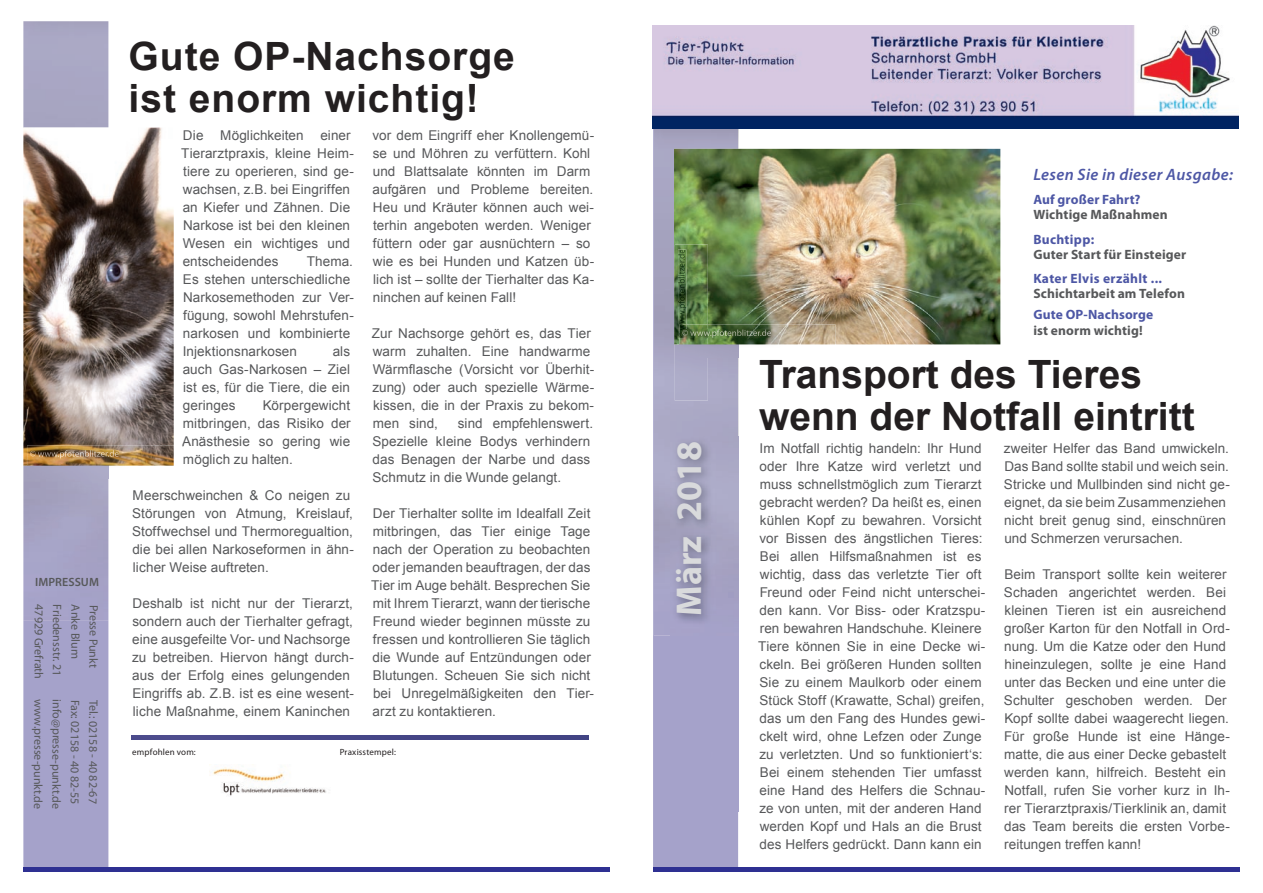
<style>
.page{position:relative;width:1263px;height:893px;background:#fff}
.page>*{position:absolute;margin:0;border:0;box-sizing:border-box;transform-origin:0 0}
.t1{font:700 39px/42px "Arial";color:#231f20}
.t2{font:700 39px/42px "Arial";letter-spacing:.025em;color:#231f20}
.t3{font:700 36px "Myriad Pro";color:#d9dadc}
.t4{font:italic 600 16.5px "Myriad Pro";letter-spacing:.025em;color:#4d57a5}
.t5{font:13.5px/18px "Arial";letter-spacing:.005em;color:#57585a}
.t6{font:700 13.5px "Myriad Pro";letter-spacing:.01em;color:#57585a}
.t7{font:700 13.5px "Myriad Pro";letter-spacing:.015em;color:#4d57a5}
.t8{font:12px "Myriad Pro";letter-spacing:-.005em;color:#57585a}
.t9{font:600 12px "Myriad Pro";letter-spacing:.005em;color:#57585a}
.t10{font:9px "Myriad Pro";letter-spacing:.02em;color:#231f20}
</style>
<div class="page">
<div style="left:23px;top:621px;width:85px;height:246px;background:#a5a2ca"></div>
<div style="left:23px;top:867px;width:587px;height:5px;background:#2e3092"></div>
<img style="left:23px;top:21px;width:85px;height:600px">
<hr style="left:132px;top:736px;width:457px;height:4px;background:#464788">
<img style="left:209px;top:767px;width:117px;height:29px">
<div style="left:653px;top:129px;width:85px;height:738px;background:#a5a2ca"></div>
<div style="left:653px;top:867px;width:586px;height:5px;background:#2e3092"></div>
<img style="left:654px;top:129px;width:84px;height:507px">
<img style="left:652px;top:25px;width:586px;height:104px">
<img style="left:674px;top:149px;width:326px;height:195px">
<img style="left:671px;top:437px;width:68px;height:375px">
<img style="left:23px;top:128px;width:151px;height:338px">
<img style="left:675px;top:245px;width:33px;height:156px">
<img style="left:678px;top:250px;width:8px;height:88px">
<img style="left:108px;top:466px;width:1px;height:12px">
<img style="left:27px;top:466px;width:81px;height:12px">
<img style="left:27px;top:445px;width:147px;height:21px">
<img style="left:30px;top:450px;width:89px;height:8px">
<img style="left:679px;top:324px;width:156px;height:33px">
<svg style="left:738px;top:344px;width:1px;height:13px"></svg>
<img style="left:679px;top:324px;width:7px;height:14px">
<img style="left:708px;top:329px;width:63px;height:9px">
<img style="left:686px;top:329px;width:22px;height:9px">
<svg style="left:682px;top:329px;width:4px;height:9px"></svg>
<p class="t9" style="left:35px;top:574px;width:65px">IMPRESSUM</p>
<p class="t8" style="left:46px;top:604px;width:76px;rotate:90deg">47929 Grefrath</p>
<p class="t8" style="left:65px;top:604px;width:73px;rotate:90deg">Friedensstr. 21</p>
<p class="t8" style="left:83px;top:604px;width:56px;rotate:90deg">Anke Blum</p>
<p class="t8" style="left:101px;top:604px;width:65px;rotate:90deg">Presse Punkt</p>
<p class="t8" style="left:46px;top:699px;width:111px;rotate:90deg">www.presse-punkt.de</p>
<p class="t8" style="left:64px;top:699px;width:111px;rotate:90deg">info@presse-punkt.de</p>
<p class="t8" style="left:82px;top:699px;width:106px;rotate:90deg">Fax: 02158 - 40 82-55</p>
<p class="t8" style="left:101px;top:700px;width:106px;rotate:90deg">Tel.: 02158 - 40 82-67</p>
<h1 class="t2" style="left:129px;top:36px;width:388px">Gute OP-Nachsorge ist enorm wichtig!</h1>
<p class="t5" style="left:181px;top:126px;width:174px">Die Möglichkeiten einer<br>Tierarztpraxis, kleine Heim&shy;tiere zu operieren, sind ge&shy;wachsen, z.B. bei Eingriffen an Kiefer und Zähnen. Die<br>Narkose ist bei den kleinen<br>Wesen ein wichtiges und entscheidendes</p>
<p class="t5" style="left:183px;top:252px;width:173px;text-indent:124px">Thema.<br>Es stehen unterschiedliche<br>Narkosemethoden zur Ver&shy;fügung, sowohl Mehrstufen&shy;narkosen und kombinierte<br>Injektionsnarkosen</p>
<p class="t5" style="left:183px;top:342px;width:169px;text-align:justify;text-indent:150px">als auch Gas-Narkosen – Ziel ist es, für die Tiere, die ein geringes</p>
<p class="t5" style="left:182px;top:396px;width:170px;text-align:justify;text-indent:81px">Körpergewicht mitbringen, das Risiko der Anästhesie so gering wie möglich zu halten.</p>
<p class="t5" style="left:132px;top:486px;width:223px">Meerschweinchen &amp; Co neigen zu<br>Störungen von Atmung, Kreislauf,<br>Stoffwechsel und Thermoregualtion, die bei allen Narkoseformen in ähn&shy;licher Weise auftreten.</p>
<p class="t5" style="left:132px;top:594px;width:223px">Deshalb ist nicht nur der Tierarzt, sondern auch der Tierhalter gefragt, eine ausgefeilte Vor- und Nachsorge zu betreiben. Hiervon hängt durch&shy;aus der Erfolg eines gelungenden Eingriffs ab. Z.B. ist es eine wesent&shy;liche Maßnahme, einem Kaninchen</p>
<p class="t5" style="left:372px;top:126px;width:223px">vor dem Eingriff eher Knollengemü&shy;se und Möhren zu verfüttern. Kohl und Blattsalate könnten im Darm aufgären und Probleme bereiten.<br>Heu und Kräuter können auch wei&shy;terhin angeboten werden. Weniger füttern oder gar ausnüchtern – so wie es bei Hunden und Katzen üb&shy;lich ist – sollte der Tierhalter das Ka&shy;ninchen auf keinen Fall!</p>
<p class="t5" style="left:372px;top:324px;width:224px">Zur Nachsorge gehört es, das Tier warm zuhalten. Eine handwarme<br>Wärmflasche (Vorsicht vor Überhit&shy;zung) oder auch spezielle Wärme&shy;kissen, die in der Praxis zu bekom&shy;men sind,</p>
<p class="t5" style="left:372px;top:414px;width:222px;text-indent:85px">sind empfehlenswert.<br>Spezielle kleine Bodys verhindern das Benagen der Narbe und dass<br>Schmutz in die Wunde gelangt.</p>
<p class="t5" style="left:371px;top:504px;width:224px">Der Tierhalter sollte im Idealfall Zeit mitbringen, das Tier einige Tage nach der Operation zu beobachten oder jemanden beauftragen, der das Tier im Auge behält. Besprechen Sie mit Ihrem Tierarzt, wann der tierische Freund wieder beginnen müsste zu fressen und kontrollieren Sie täglich die Wunde auf Entzündungen oder Blutungen. Scheuen Sie sich nicht bei Unregelmäßigkeiten den Tier&shy;arzt zu kontaktieren.</p>
<p class="t10" style="left:132px;top:747px;width:65px">empfohlen vom:</p>
<p class="t10" style="left:340px;top:747px;width:58px">Praxisstempel:</p>
<h2 class="t3" style="left:665px;top:616px;width:176px;rotate:-90deg">März 2018</h2>
<p class="t4" style="left:1033px;top:164px;width:201px">Lesen Sie in dieser Ausgabe:</p>
<p class="t7" style="left:1033px;top:190px;width:109px">Auf großer Fahrt?</p>
<p class="t6" style="left:1033px;top:205px;width:136px">Wichtige Maßnahmen</p>
<p class="t7" style="left:1033px;top:230px;width:62px">Buchtipp:</p>
<p class="t6" style="left:1033px;top:245px;width:154px">Guter Start für Einsteiger</p>
<p class="t7" style="left:1033px;top:270px;width:130px">Kater Elvis erzählt ...</p>
<p class="t6" style="left:1033px;top:285px;width:153px">Schichtarbeit am Telefon</p>
<p class="t7" style="left:1033px;top:305px;width:122px">Gute OP-Nachsorge</p>
<p class="t6" style="left:1033px;top:322px;width:111px">ist enorm wichtig!</p>
<h1 class="t1" style="left:759px;top:354px;width:437px">Transport des Tieres wenn der Notfall eintritt</h1>
<p class="t5" style="left:758px;top:440px;width:229px">Im Notfall richtig handeln: Ihr Hund oder Ihre Katze wird verletzt und muss schnellstmöglich zum Tierarzt gebracht werden? Da heißt es, einen kühlen Kopf zu bewahren. Vorsicht vor Bissen des ängstlichen Tieres:<br>Bei allen Hilfsmaßnahmen ist es wichtig, dass das verletzte Tier oft Freund oder Feind nicht unterschei&shy;den kann. Vor Biss- oder Kratzspu&shy;ren bewahren Handschuhe. Kleinere Tiere können Sie in eine Decke wi&shy;ckeln. Bei größeren Hunden sollten Sie zu einem Maulkorb oder einem Stück Stoff (Krawatte, Schal) greifen, das um den Fang des Hundes gewi&shy;ckelt wird, ohne Lefzen oder Zunge zu verletzten. Und so funktioniert‘s:<br>Bei einem stehenden Tier umfasst eine Hand des Helfers die Schnau&shy;ze von unten, mit der anderen Hand werden Kopf und Hals an die Brust des Helfers gedrückt. Dann kann ein</p>
<p class="t5" style="left:1004px;top:439px;width:227px">zweiter Helfer das Band umwickeln.<br>Das Band sollte stabil und weich sein.<br>Stricke und Mullbinden sind nicht ge&shy;eignet, da sie beim Zusammenziehen nicht breit genug sind, einschnüren und Schmerzen verursachen.</p>
<p class="t5" style="left:1004px;top:565px;width:227px">Beim Transport sollte kein weiterer Schaden angerichtet werden. Bei kleinen Tieren ist ein ausreichend großer Karton für den Notfall in Ord&shy;nung. Um die Katze oder den Hund hineinzulegen, sollte je eine Hand unter das Becken und eine unter die Schulter geschoben werden. Der Kopf sollte dabei waagerecht liegen.<br>Für große Hunde ist eine Hänge&shy;matte, die aus einer Decke gebastelt werden kann, hilfreich. Besteht ein Notfall, rufen Sie vorher kurz in Ih&shy;rer Tierarztpraxis/Tierklinik an, damit das Team bereits die ersten Vorbe&shy;reitungen treffen kann!</p>
</div>
